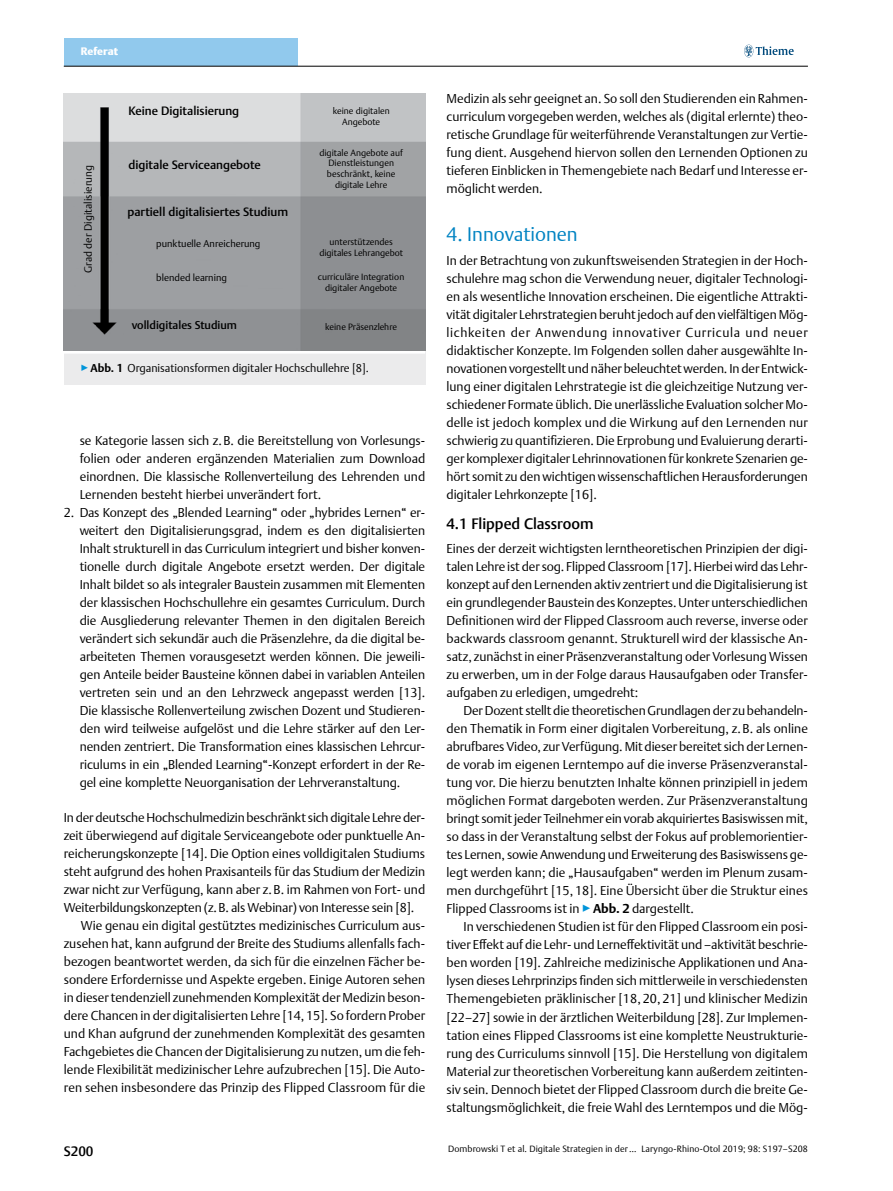
<style>
.page{position:relative;width:893px;height:1191px;background:#fff}
.page>*{position:absolute;margin:0;border:0;box-sizing:border-box;transform-origin:0 0}
.t1{font:300 19.5px "Thieme Argo 2011";color:#0083c2}
.t2{font:500 15px "Thieme Argo 2011";color:#000}
.t3{font:500 13.5px "Thieme Argo 2011";color:#000}
.t4{font:300 12.75px/18px "Thieme Argo 2011";color:#000;text-align:justify}
.t5{font:500 12px "Thieme Argo 2011";color:#000}
.t6{font:300 11.25px "Thieme Argo 2011";color:#000}
.t7{font:500 11.25px "Thieme Argo 2011";color:#000}
.t8{font:900 10.8px "Thieme Argo 2011";letter-spacing:.005em;color:#fff}
.t9{font:300 10.5px "Thieme Argo 2011";color:#000}
.t10{font:300 9.75px "Thieme Argo 2011";color:#000}
.t11{font:300 9px/10.8px "Thieme Argo 2011";color:#000;text-align:center}
.s1{color:#0095da}
.s2{font-weight:700}
</style>
<div class="page">
<div style="left:64px;top:38px;width:234px;height:28px;background:#91c9ed"></div>
<svg style="left:744px;top:45px;width:50px;height:12px"></svg>
<hr style="left:64px;top:66px;width:744px;height:1px;background:#000">
<div style="left:64px;top:350px;width:361px;height:34px;background:#ebebec"></div>
<svg style="left:64px;top:350px;width:361px;height:4px"></svg>
<img style="left:64px;top:94px;width:361px;height:256px">
<p class="t8" style="left:81px;top:44px;width:39px">Referat</p>
<p class="t9" style="left:81px;top:273px;width:109px;rotate:-90deg">Grad der Digitalisierung</p>
<p class="t5" style="left:128px;top:103px;width:112px">Keine Digitalisierung</p>
<p class="t5" style="left:128px;top:157px;width:134px">digitale Serviceangebote</p>
<p class="t5" style="left:127px;top:204px;width:162px">partiell digitalisiertes Studium</p>
<p class="t10" style="left:156px;top:237px;width:106px">punktuelle Anreicherung</p>
<p class="t10" style="left:156px;top:271px;width:72px">blended learning</p>
<p class="t7" style="left:132px;top:318px;width:107px">volldigitales Studium</p>
<p class="t11" style="left:333px;top:105px;width:58px">keine digitalen<br>Angebote</p>
<p class="t11" style="left:319px;top:147px;width:85px">digitale Angebote auf<br>Dienstleistungen beschränkt, keine digitale Lehre</p>
<p class="t11" style="left:319px;top:236px;width:85px">unterstützendes digitales Lehrangebot</p>
<p class="t11" style="left:318px;top:271px;width:88px">curriculäre Integration digitaler Angebote</p>
<p class="t11" style="left:325px;top:322px;width:73px">keine Präsenzlehre</p>
<p class="t6" style="left:81px;top:360px;width:290px"><span class="s1">▶</span><span class="s2">Abb. 1</span> Organisationsformen digitaler Hochschullehre [8].</p>
<p class="t4" style="left:80px;top:431px;width:347px">se Kategorie lassen sich z.B. die Bereitstellung von Vorlesungs&shy;folien oder anderen ergänzenden Materialien zum Download einordnen. Die klassische Rollenverteilung des Lehrenden und Lernenden besteht hierbei unverändert fort.</p>
<p class="t4" style="left:80px;top:503px;width:347px;text-indent:-16px">2. Das Konzept des „Blended Learning“ oder „hybrides Lernen“ er&shy;weitert den Digitalisierungsgrad, indem es den digitalisierten Inhalt strukturell in das Curriculum integriert und bisher konven&shy;tionelle durch digitale Angebote ersetzt werden. Der digitale Inhalt bildet so als integraler Baustein zusammen mit Elementen der klassischen Hochschullehre ein gesamtes Curriculum. Durch die Ausgliederung relevanter Themen in den digitalen Bereich verändert sich sekundär auch die Präsenzlehre, da die digital be&shy;arbeiteten Themen vorausgesetzt werden können. Die jeweili&shy;gen Anteile beider Bausteine können dabei in variablen Anteilen vertreten sein und an den Lehrzweck angepasst werden [13].<br>Die klassische Rollenverteilung zwischen Dozent und Studieren&shy;den wird teilweise aufgelöst und die Lehre stärker auf den Ler&shy;nenden zentriert. Die Transformation eines klassischen Lehrcur&shy;riculums in ein „Blended Learning“-Konzept erfordert in der Re&shy;gel eine komplette Neuorganisation der Lehrveranstaltung.</p>
<p class="t4" style="left:64px;top:808px;width:363px">In der deutsche Hochschulmedizin beschränkt sich digitale Lehre der-</p>
<p class="t4" style="left:64px;top:826px;width:363px">zeit überwiegend auf digitale Serviceangebote oder punktuelle An-</p>
<p class="t4" style="left:64px;top:844px;width:363px">reicherungskonzepte [14]. Die Option eines volldigitalen Studiums</p>
<p class="t4" style="left:64px;top:862px;width:363px">steht aufgrund des hohen Praxisanteils für das Studium der Medizin</p>
<p class="t4" style="left:64px;top:880px;width:363px">zwar nicht zur Verfügung, kann aber z.B. im Rahmen von Fort- und</p>
<p class="t4" style="left:64px;top:898px;width:352px">Weiterbildungskonzepten (z.B. als Webinar) von Interesse sein [8].</p>
<p class="t4" style="left:81px;top:916px;width:346px">Wie genau ein digital gestütztes medizinisches Curriculum aus-</p>
<p class="t4" style="left:64px;top:934px;width:363px">zusehen hat, kann aufgrund der Breite des Studiums allenfalls fach-</p>
<p class="t4" style="left:64px;top:952px;width:363px">bezogen beantwortet werden, da sich für die einzelnen Fächer be-</p>
<p class="t4" style="left:64px;top:970px;width:363px">sondere Erfordernisse und Aspekte ergeben. Einige Autoren sehen</p>
<p class="t4" style="left:64px;top:988px;width:363px">in dieser tendenziell zunehmenden Komplexität der Medizin beson-</p>
<p class="t4" style="left:64px;top:1006px;width:363px">dere Chancen in der digitalisierten Lehre [14,15]. So fordern Prober</p>
<p class="t4" style="left:64px;top:1024px;width:363px">und Khan aufgrund der zunehmenden Komplexität des gesamten</p>
<p class="t4" style="left:64px;top:1042px;width:363px">Fachgebietes die Chancen der Digitalisierung zu nutzen, um die feh-</p>
<p class="t4" style="left:64px;top:1060px;width:363px">lende Flexibilität medizinischer Lehre aufzubrechen [15]. Die Auto-</p>
<p class="t4" style="left:64px;top:1078px;width:363px">ren sehen insbesondere das Prinzip des Flipped Classroom für die</p>
<p class="t3" style="left:64px;top:1142px;width:31px">S200</p>
<p class="t4" style="left:446px;top:89px;width:363px">Medizin als sehr geeignet an. So soll den Studierenden ein Rahmen&shy;curriculum vorgegeben werden, welches als (digital erlernte) theo&shy;retische Grundlage für weiterführende Veranstaltungen zur Vertie&shy;fung dient. Ausgehend hiervon sollen den Lernenden Optionen zu tieferen Einblicken in Themengebiete nach Bedarf und Interesse er&shy;möglicht werden.</p>
<h1 class="t1" style="left:446px;top:221px;width:133px">4. Innovationen</h1>
<p class="t4" style="left:446px;top:251px;width:363px">In der Betrachtung von zukunftsweisenden Strategien in der Hoch&shy;schulehre mag schon die Verwendung neuer, digitaler Technologi&shy;en als wesentliche Innovation erscheinen. Die eigentliche Attrakti&shy;vität digitaler Lehrstrategien beruht jedoch auf den vielfältigen Mög&shy;lichkeiten der Anwendung innovativer Curricula und neuer didaktischer Konzepte. Im Folgenden sollen daher ausgewählte In&shy;novationen vorgestellt und näher beleuchtet werden. In der Entwick&shy;lung einer digitalen Lehrstrategie ist die gleichzeitige Nutzung ver&shy;schiedener Formate üblich. Die unerlässliche Evaluation solcher Mo&shy;delle ist jedoch komplex und die Wirkung auf den Lernenden nur schwierig zu quantifizieren. Die Erprobung und Evaluierung derarti&shy;ger komplexer digitaler Lehrinnovationen für konkrete Szenarien ge&shy;hört somit zu den wichtigen wissenschaftlichen Herausforderungen digitaler Lehrkonzepte [16].</p>
<p class="t2" style="left:446px;top:514px;width:149px">4.1 Flipped Classroom</p>
<p class="t4" style="left:446px;top:539px;width:363px">Eines der derzeit wichtigsten lerntheoretischen Prinzipien der digi&shy;talen Lehre ist der sog. Flipped Classroom [17]. Hierbei wird das Lehr&shy;konzept auf den Lernenden aktiv zentriert und die Digitalisierung ist ein grundlegender Baustein des Konzeptes. Unter unterschiedlichen Definitionen wird der Flipped Classroom auch reverse, inverse oder backwards classroom genannt. Strukturell wird der klassische An&shy;satz, zunächst in einer Präsenzveranstaltung oder Vorlesung Wissen zu erwerben, um in der Folge daraus Hausaufgaben oder Transfer&shy;aufgaben zu erledigen, umgedreht:</p>
<p class="t4" style="left:446px;top:701px;width:363px;text-indent:17px">Der Dozent stellt die theoretischen Grundlagen der zu behandeln&shy;den Thematik in Form einer digitalen Vorbereitung, z.B. als online abrufbares Video, zur Verfügung. Mit dieser bereitet sich der Lernen&shy;de vorab im eigenen Lerntempo auf die inverse Präsenzveranstal&shy;tung vor. Die hierzu benutzten Inhalte können prinzipiell in jedem möglichen Format dargeboten werden. Zur Präsenzveranstaltung bringt somit jeder Teilnehmer ein vorab akquiriertes Basiswissen mit, so dass in der Veranstaltung selbst der Fokus auf problemorientier&shy;tes Lernen, sowie Anwendung und Erweiterung des Basiswissens ge&shy;legt werden kann; die „Hausaufgaben“ werden im Plenum zusam&shy;men durchgeführt [15,18]. Eine Übersicht über die Struktur eines Flipped Classrooms ist in <span class="s1">▶</span><span class="s2">Abb. 2</span> dargestellt.</p>
<p class="t4" style="left:446px;top:917px;width:363px;text-indent:17px">In verschiedenen Studien ist für den Flipped Classroom ein posi&shy;tiver Effekt auf die Lehr- und Lerneffektivität und –aktivität beschrie&shy;ben worden [19]. Zahlreiche medizinische Applikationen und Ana&shy;lysen dieses Lehrprinzips finden sich mittlerweile in verschiedensten Themengebieten präklinischer [18, 20, 21] und klinischer Medizin [22–27] sowie in der ärztlichen Weiterbildung [28]. Zur Implemen&shy;tation eines Flipped Classrooms ist eine komplette Neustrukturie&shy;rung des Curriculums sinnvoll [15]. Die Herstellung von digitalem Material zur theoretischen Vorbereitung kann außerdem zeitinten&shy;siv sein. Dennoch bietet der Flipped Classroom durch die breite Ge&shy;staltungsmöglichkeit, die freie Wahl des Lerntempos und die Mög-</p>
<p class="t11" style="left:448px;top:1143px;width:361px">Dombrowski T et al. Digitale Strategien in der … Laryngo-Rhino-Otol 2019; 98: S197–S208</p>
</div>
